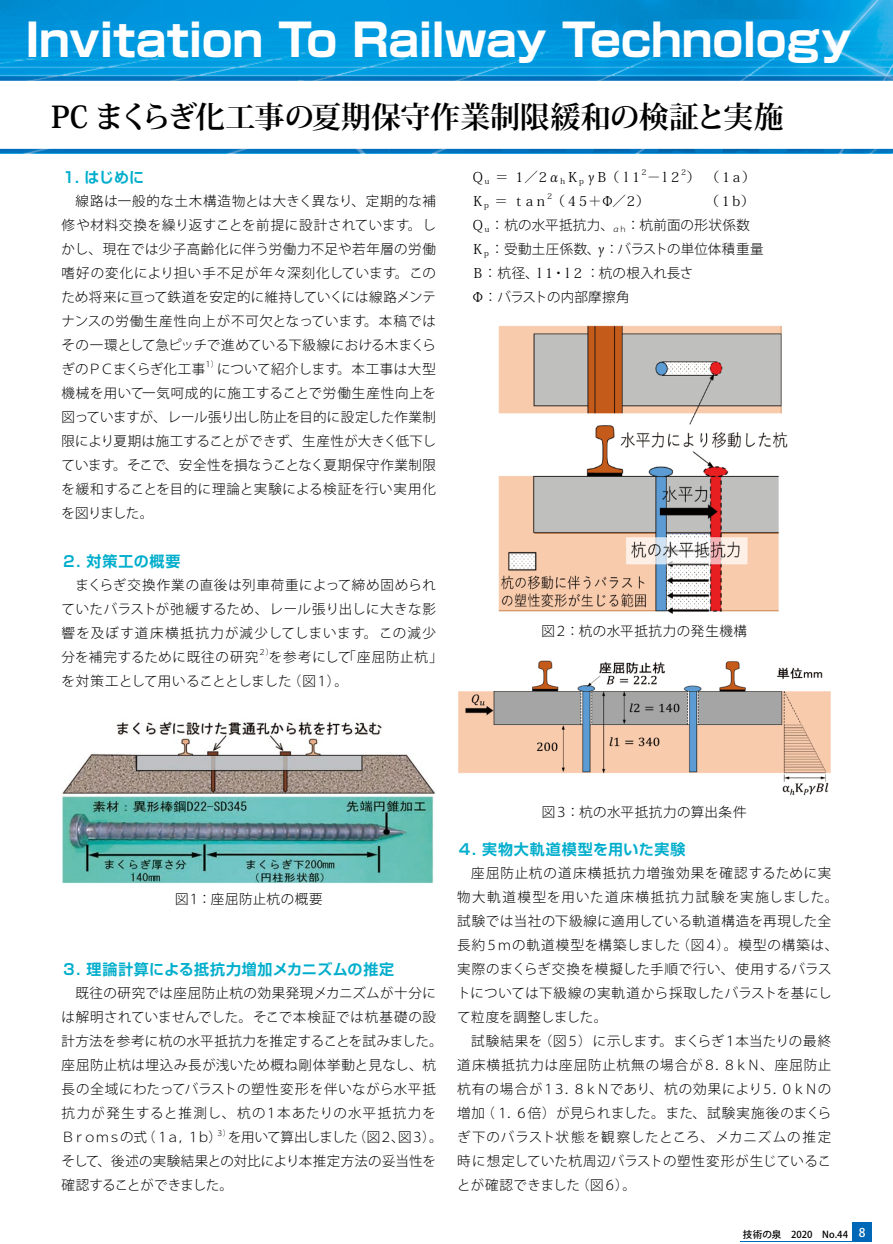
<style>
.page{position:relative;width:893px;height:1244px;background:#fff}
.page>*{position:absolute;margin:0;border:0;box-sizing:border-box;transform-origin:0 0}
.t1{font:700 45px "Shin Go Pro";letter-spacing:-.01em;color:#fff}
.t2{font:700 30px "Koz Min Pro";letter-spacing:-.015em;color:#000}
.t3{font:700 15px "Shin Go Pro De";letter-spacing:.04em;color:#00aecc}
.t4{font:300 13.5px/24px "Koz Go Pro";letter-spacing:.035em;color:#000;text-align:justify}
.t5{font:300 13.5px/24px "Koz Go Pro";letter-spacing:.055em;color:#000}
.t6{font:13.5px "Koz Min Pr 6 N";letter-spacing:-.22em;color:#000}
.t7{font:300 13.5px/24px "Koz Go Pro";letter-spacing:-.005em;color:#000}
.t8{font:500 9.6px "Koz Go Pro";letter-spacing:.01em;color:#000}
.t9{font:300 7.8px "Koz Go Pro";color:#000}
.t10{font:7.8px "Koz Min Pr 6 N";color:#000}
.s1{font-family:"Koz Min Pr 6 N";font-weight:400}
.s2{font-size:12px;color:#fff}
</style>
<div class="page">
<img style="left:0;top:0;width:893px;height:76px">
<svg style="left:0;top:76px;width:893px;height:77px;background:#0976be"></svg>
<div style="left:0;top:81px;width:893px;height:68px;background:#fff"></div>
<hr style="left:740px;top:1241px;width:132px;height:1px;background:#0068b7">
<div style="left:853px;top:1222px;width:19px;height:20px;background:#0068b7"></div>
<img style="left:62px;top:721px;width:373px;height:163px">
<img style="left:498px;top:325px;width:290px;height:289px">
<img style="left:458px;top:660px;width:373px;height:136px">
<h1 class="t1" style="left:26px;top:4px;width:828px">Invitation To Railway Technology</h1>
<h2 class="t2" style="left:51px;top:96px;width:734px">PC まくらぎ化工事の夏期保守作業制限緩和の検証と実施</h2>
<p class="t3" style="left:62px;top:165px;width:84px">１．はじめに</p>
<p class="t4" style="left:62px;top:189px;width:376px;text-indent:14px">線路は一般的な土木構造物とは大きく異なり、定期的な補修や材料交換を繰り返すことを前提に設計されています。しかし、現在では少子高齢化に伴う労働力不足や若年層の労働嗜好の変化により担い手不足が年々深刻化しています。このため将来に亘って鉄道を安定的に維持していくには線路メンテナンスの労働生産性向上が不可欠となっています。本稿ではその一環として急ピッチで進めている下級線における木まくらぎのＰＣまくらぎ化工事</p>
<p class="t9" style="left:204px;top:359px;width:16px">１）</p>
<p class="t4" style="left:62px;top:357px;width:376px;text-indent:155px">について紹介します。本工事は大型機械を用いて一気呵成的に施工することで労働生産性向上を図っていますが、レール張り出し防止を目的に設定した作業制限により夏期は施工することができず、生産性が大きく低下しています。そこで、安全性を損なうことなく夏期保守作業制限を緩和することを目的に理論と実験による検証を行い実用化を図りました。</p>
<p class="t3" style="left:62px;top:549px;width:120px">２．対策工の概要</p>
<p class="t4" style="left:62px;top:573px;width:376px;text-indent:14px">まくらぎ交換作業の直後は列車荷重によって締め固められていたバラストが弛緩するため、レール張り出しに大きな影響を及ぼす道床横抵抗力が減少してしまいます。この減少分を補完するために既往の研究</p>
<p class="t9" style="left:258px;top:647px;width:17px">２）</p>
<p class="t4" style="left:62px;top:645px;width:383px;text-indent:207px">を参考にして「座屈防止杭」を対策工として用いることとしました（図１）。</p>
<p class="t10" style="left:640px;top:168px;width:9px">２</p>
<p class="t10" style="left:680px;top:168px;width:9px">２</p>
<p class="t6" style="left:471px;top:169px;width:286px">Ｑ<sub>ｕ</sub> ＝ １／２α<sub>ｈ</sub>Ｋ<sub>ｐ</sub>γＢ （ｌ１－ｌ２） （１ａ）</p>
<p class="t10" style="left:546px;top:192px;width:9px">２</p>
<p class="t6" style="left:673px;top:193px;width:83px">　　（１ｂ）</p>
<p class="t4" style="left:471px;top:213px;width:294px;text-align:left"><span class="s1">Ｑ</span><sub>ｕ</sub>：杭の水平抵抗力、<sub>αｈ</sub>：杭前面の形状係数<br><span class="s1">Ｋ</span><sub>ｐ</sub>：受動土圧係数、<span class="s1">γ</span>：バラストの単位体積重量<br><span class="s1">Ｂ</span>：杭径、<span class="s1">ｌ１</span>・<span class="s1">ｌ２</span> ：杭の根入れ長さ<br><span class="s1">Φ</span>：バラストの内部摩擦角</p>
<p class="t6" style="left:471px;top:193px;width:180px">Ｋ<sub>ｐ</sub> ＝ ｔａｎ（４５＋Φ／２）</p>
<p class="t4" style="left:541px;top:619px;width:207px">図２：杭の水平抵抗力の発生機構</p>
<p class="t4" style="left:175px;top:887px;width:149px">図１：座屈防止杭の概要</p>
<p class="t3" style="left:62px;top:957px;width:334px">３．理論計算による抵抗力増加メカニズムの推定</p>
<p class="t4" style="left:62px;top:981px;width:383px;text-align:center">既往の研究では座屈防止杭の効果発現メカニズムが十分に<br>は解明されていませんでした。そこで本検証では杭基礎の設計方法を参考に杭の水平抵抗力を推定することを試みました。座屈防止杭は埋込み長が浅いため概ね剛体挙動と見なし、杭長の全域にわたってバラストの塑性変形を伴いながら水平抵抗力が発生すると推測し、杭の１本あたりの水平抵抗力を<br>Ｂｒｏｍｓの式（１ａ，１ｂ）を用いて算出しました（図２、図３）。</p>
<p class="t9" style="left:216px;top:1127px;width:16px">３）</p>
<p class="t7" style="left:62px;top:1149px;width:376px">そして、後述の実験結果との対比により本推定方法の妥当性を確認することができました。</p>
<p class="t4" style="left:542px;top:800px;width:206px">図３：杭の水平抵抗力の算出条件</p>
<p class="t3" style="left:457px;top:837px;width:230px">４．実物大軌道模型を用いた実験</p>
<p class="t5" style="left:457px;top:861px;width:383px;text-indent:14px">座屈防止杭の道床横抵抗力増強効果を確認するために実物大軌道模型を用いた道床横抵抗力試験を実施しました。試験では当社の下級線に適用している軌道構造を再現した全長約５ｍの軌道模型を構築しました（図４）。模型の構築は、実際のまくらぎ交換を模擬した手順で行い、使用するバラストについては下級線の実軌道から採取したバラストを基にして粒度を調整しました。</p>
<p class="t4" style="left:457px;top:1029px;width:376px;text-indent:14px">試験結果を（図５）に示します。まくらぎ１本当たりの最終道床横抵抗力は座屈防止杭無の場合が８．８ｋＮ、座屈防止杭有の場合が１３．８ｋＮであり、杭の効果により５．０ｋＮの増加（１．６倍）が見られました。また、試験実施後のまくらぎ下のバラスト状態を観察したところ、メカニズムの推定時に想定していた杭周辺バラストの塑性変形が生じていることが確認できました（図６）。</p>
<p class="t8" style="left:743px;top:1228px;width:124px">技術の泉　2020　No.44 <span class="s2">8</span></p>
</div>
